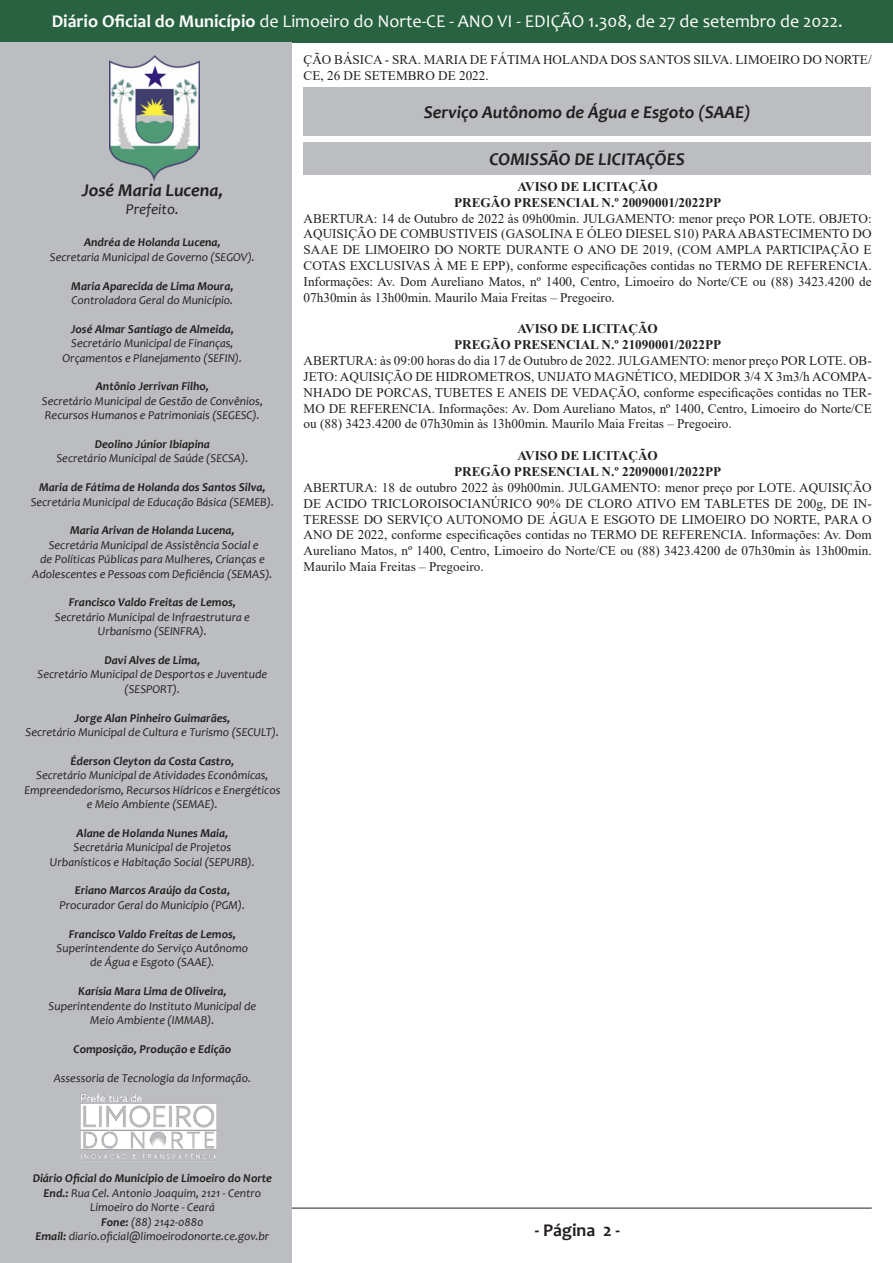
<style>
.page{position:relative;width:893px;height:1263px;background:#fff}
.page>*{position:absolute;margin:0;border:0;box-sizing:border-box;transform-origin:0 0}
.t1{font:18px "Candara";color:#fff}
.t2{font:italic 700 18px "Candara";color:#231f20}
.t3{font:700 18px "Candara";color:#231f20}
.t4{font:italic 15px "Candara";color:#231f20}
.t5{font:13.2px/15.9px "Times New Roman";color:#231f20;text-align:justify}
.t6{font:700 13.2px "Times New Roman";color:#231f20}
.t7{font:italic 12px/14.4px "Candara";color:#231f20;text-align:center}
.t8{font:italic 700 12px "Candara";color:#231f20}
.s1{font-weight:700}
</style>
<div class="page">
<div style="left:1px;top:0;width:892px;height:42px;background:#286240"></div>
<hr style="left:21px;top:1208px;width:851px;height:1px;background:#231f20">
<div style="left:0;top:42px;width:291px;height:1221px;background:#bcbdc0"></div>
<img style="left:109px;top:55px;width:90px;height:125px">
<img style="left:80px;top:1093px;width:137px;height:66px">
<div style="left:304px;top:142px;width:567px;height:32px;background:#bcbdc0"></div>
<div style="left:304px;top:87px;width:567px;height:49px;background:#bcbdc0"></div>
<h1 class="t1" style="left:52px;top:10px;width:792px"><span class="s1">Diário Oficial do Município</span> de Limoeiro do Norte-CE - ANO VI - EDIÇÃO 1.308, de 27 de setembro de 2022.</h1>
<p class="t5" style="left:304px;top:52px;width:570px">ÇÃO BÁSICA - SRA. MARIA DE FÁTIMA HOLANDA DOS SANTOS SILVA. LIMOEIRO DO NORTE/<br>CE, 26 DE SETEMBRO DE 2022.</p>
<p class="t2" style="left:424px;top:101px;width:328px">Serviço Autônomo de Água e Esgoto (SAAE)</p>
<p class="t2" style="left:82px;top:179px;width:143px">José Maria Lucena,</p>
<p class="t4" style="left:126px;top:200px;width:55px">Prefeito.</p>
<p class="t8" style="left:84px;top:235px;width:138px">Andréa de Holanda Lucena,</p>
<p class="t7" style="left:50px;top:249px;width:207px">Secretaria Municipal de Governo (SEGOV).</p>
<p class="t8" style="left:71px;top:278px;width:164px">Maria Aparecida de Lima Moura,</p>
<p class="t7" style="left:72px;top:293px;width:163px">Controladora Geral do Município.</p>
<p class="t8" style="left:71px;top:321px;width:165px">José Almar Santiago de Almeida,</p>
<p class="t7" style="left:71px;top:336px;width:164px">Secretário Municipal de Finanças,</p>
<p class="t7" style="left:63px;top:350px;width:181px">Orçamentos e Planejamento (SEFIN).</p>
<p class="t8" style="left:96px;top:379px;width:115px">Antônio Jerrivan Filho,</p>
<p class="t7" style="left:42px;top:393px;width:223px">Secretário Municipal de Gestão de Convênios,</p>
<p class="t7" style="left:45px;top:408px;width:216px">Recursos Humanos e Patrimoniais (SEGESC).</p>
<p class="t8" style="left:95px;top:436px;width:117px">Deolino Júnior Ibiapina</p>
<p class="t7" style="left:56px;top:451px;width:193px">Secretário Municipal de Saúde (SECSA).</p>
<p class="t8" style="left:39px;top:480px;width:228px">Maria de Fátima de Holanda dos Santos Silva,</p>
<p class="t7" style="left:31px;top:494px;width:245px">Secretária Municipal de Educação Básica (SEMEB).</p>
<p class="t8" style="left:70px;top:523px;width:166px">Maria Arivan de Holanda Lucena,</p>
<p class="t7" style="left:49px;top:537px;width:211px">Secretária Municipal de Assistência Social e</p>
<p class="t7" style="left:40px;top:552px;width:226px">de Políticas Públicas para Mulheres, Crianças e</p>
<p class="t7" style="left:32px;top:566px;width:242px">Adolescentes e Pessoas com Deficiência (SEMAS).</p>
<p class="t8" style="left:69px;top:595px;width:169px">Francisco Valdo Freitas de Lemos,</p>
<p class="t7" style="left:55px;top:609px;width:197px">Secretário Municipal de Infraestrutura e</p>
<p class="t7" style="left:98px;top:624px;width:110px">Urbanismo (SEINFRA).</p>
<p class="t8" style="left:105px;top:652px;width:97px">Davi Alves de Lima,</p>
<p class="t7" style="left:38px;top:667px;width:231px">Secretário Municipal de Desportos e Juventude (SESPORT).</p>
<p class="t8" style="left:74px;top:710px;width:157px">Jorge Alan Pinheiro Guimarães,</p>
<p class="t7" style="left:26px;top:725px;width:255px">Secretário Municipal de Cultura e Turismo (SECULT).</p>
<p class="t8" style="left:70px;top:753px;width:165px">Éderson Cleyton da Costa Castro,</p>
<p class="t7" style="left:24px;top:768px;width:257px">Secretário Municipal de Atividades Econômicas,<br>Empreendedorismo, Recursos Hídricos e Energéticos e Meio Ambiente (SEMAE).</p>
<p class="t8" style="left:77px;top:825px;width:153px">Alane de Holanda Nunes Maia,</p>
<p class="t7" style="left:74px;top:840px;width:159px">Secretária Municipal de Projetos</p>
<p class="t7" style="left:50px;top:854px;width:206px">Urbanísticos e Habitação Social (SEPURB).</p>
<p class="t8" style="left:75px;top:883px;width:157px">Eriano Marcos Araújo da Costa,</p>
<p class="t7" style="left:60px;top:897px;width:187px">Procurador Geral do Município (PGM).</p>
<p class="t8" style="left:69px;top:926px;width:169px">Francisco Valdo Freitas de Lemos,</p>
<p class="t7" style="left:57px;top:941px;width:193px">Superintendente do Serviço Autônomo de Água e Esgoto (SAAE).</p>
<p class="t8" style="left:78px;top:984px;width:150px">Karísia Mara Lima de Oliveira,</p>
<p class="t7" style="left:49px;top:998px;width:209px">Superintendente do Instituto Municipal de<br>Meio Ambiente (IMMAB).</p>
<p class="t8" style="left:74px;top:1041px;width:159px">Composição, Produção e Edição</p>
<p class="t7" style="left:54px;top:1070px;width:199px">Assessoria de Tecnologia da Informação.</p>
<p class="t2" style="left:489px;top:148px;width:197px">COMISSÃO DE LICITAÇÕES</p>
<p class="t6" style="left:517px;top:177px;width:142px">AVISO DE LICITAÇÃO</p>
<p class="t6" style="left:454px;top:193px;width:268px">PREGÃO PRESENCIAL N.º 20090001/2022PP</p>
<p class="t5" style="left:304px;top:210px;width:570px">ABERTURA: 14 de Outubro de 2022 às 09h00min. JULGAMENTO: menor preço POR LOTE. OBJETO:<br>AQUISIÇÃO DE COMBUSTIVEIS (GASOLINA E ÓLEO DIESEL S10) PARA ABASTECIMENTO DO SAAE DE LIMOEIRO DO NORTE DURANTE O ANO DE 2019, (COM AMPLA PARTICIPAÇÃO E COTAS EXCLUSIVAS À ME E EPP), conforme especificações contidas no TERMO DE REFERENCIA.<br>Informações: Av. Dom Aureliano Matos, nº 1400, Centro, Limoeiro do Norte/CE ou (88) 3423.4200 de 07h30min às 13h00min. Maurilo Maia Freitas – Pregoeiro.</p>
<p class="t6" style="left:517px;top:319px;width:142px">AVISO DE LICITAÇÃO</p>
<p class="t6" style="left:454px;top:335px;width:268px">PREGÃO PRESENCIAL N.º 21090001/2022PP</p>
<p class="t5" style="left:304px;top:352px;width:570px">ABERTURA: às 09:00 horas do dia 17 de Outubro de 2022. JULGAMENTO: menor preço POR LOTE. OB-JETO: AQUISIÇÃO DE HIDROMETROS, UNIJATO MAGNÉTICO, MEDIDOR 3/4 X 3m3/h ACOMPA-NHADO DE PORCAS, TUBETES E ANEIS DE VEDAÇÃO, conforme especificações contidas no TER-MO DE REFERENCIA. Informações: Av. Dom Aureliano Matos, nº 1400, Centro, Limoeiro do Norte/CE ou (88) 3423.4200 de 07h30min às 13h00min. Maurilo Maia Freitas – Pregoeiro.</p>
<p class="t6" style="left:517px;top:446px;width:142px">AVISO DE LICITAÇÃO</p>
<p class="t6" style="left:454px;top:462px;width:268px">PREGÃO PRESENCIAL N.º 22090001/2022PP</p>
<p class="t5" style="left:304px;top:479px;width:570px">ABERTURA: 18 de outubro 2022 às 09h00min. JULGAMENTO: menor preço por LOTE. AQUISIÇÃO DE ACIDO TRICLOROISOCIANÚRICO 90% DE CLORO ATIVO EM TABLETES DE 200g, DE IN-TERESSE DO SERVIÇO AUTONOMO DE ÁGUA E ESGOTO DE LIMOEIRO DO NORTE, PARA O ANO DE 2022, conforme especificações contidas no TERMO DE REFERENCIA. Informações: Av. Dom Aureliano Matos, nº 1400, Centro, Limoeiro do Norte/CE ou (88) 3423.4200 de 07h30min às 13h00min.<br>Maurilo Maia Freitas – Pregoeiro.</p>
<p class="t8" style="left:33px;top:1171px;width:241px">Diário Oficial do Município de Limoeiro do Norte</p>
<p class="t7" style="left:44px;top:1185px;width:219px"><span class="s1">End.:</span> Rua Cel. Antonio Joaquim, 2121 - Centro</p>
<p class="t7" style="left:90px;top:1200px;width:126px">Limoeiro do Norte - Ceará</p>
<p class="t7" style="left:101px;top:1214px;width:104px"><span class="s1">Fone:</span> (88) 2142-0880</p>
<p class="t7" style="left:35px;top:1229px;width:235px"><span class="s1">Email:</span> diario.oficial@limoeirodonorte.ce.gov.br</p>
<h1 class="t3" style="left:535px;top:1219px;width:87px">- Página 2 -</h1>
</div>
